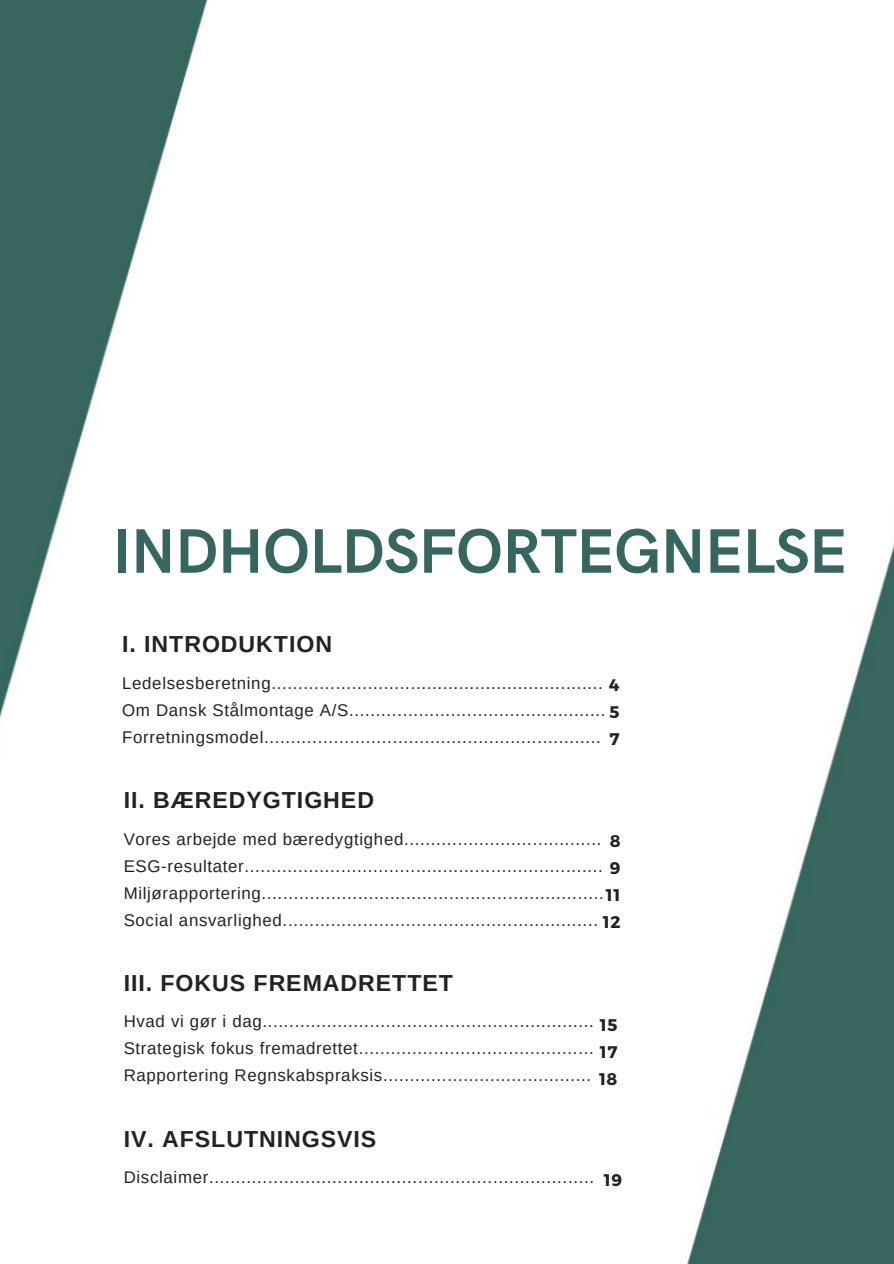
<style>
.page{position:relative;width:894px;height:1264px;background:#fff}
.page>*{position:absolute;margin:0;border:0;box-sizing:border-box;transform-origin:0 0}
.t1{font:700 63px "HK Grotesk";letter-spacing:-.01em;color:#376660}
.t2{font:700 23.1px "Arimo";letter-spacing:.04em;color:#222}
.t3{font:16.8px "Arimo";letter-spacing:.04em;color:#222}
.t4{font:700 16.8px/27px "Montserrat";letter-spacing:.04em;color:#222;text-align:justify}
</style>
<div class="page">
<img style="left:0;top:0;width:208px;height:720px">
<img style="left:687px;top:546px;width:206px;height:717px">
<h1 class="t1" style="left:112px;top:516px;width:736px">INDHOLDSFORTEGNELSE</h1>
<h2 class="t2" style="left:122px;top:631px;width:211px">I. INTRODUKTION</h2>
<p class="t3" style="left:122px;top:673px;width:482px">Ledelsesberetning..............................................................</p>
<p class="t3" style="left:122px;top:700px;width:485px">Om Dansk Stålmontage A/S................................................</p>
<p class="t3" style="left:122px;top:727px;width:480px">Forretningsmodel...............................................................</p>
<h3 class="t4" style="left:608px;top:670px;width:12px">4<br>5<br>7</h3>
<p class="t2" style="left:124px;top:787px;width:252px">II. BÆREDYGTIGHED</p>
<p class="t3" style="left:124px;top:829px;width:479px">Vores arbejde med bæredygtighed.....................................</p>
<h3 class="t3" style="left:124px;top:856px;width:480px">ESG-resultater...................................................................</h3>
<h2 class="t3" style="left:124px;top:883px;width:481px">Miljørapportering................................................................</h2>
<p class="t3" style="left:124px;top:910px;width:475px">Social ansvarlighed...........................................................</p>
<h2 class="t4" style="left:602px;top:826px;width:19px;text-align:center">8<br>9<br>11<br>12</h2>
<p class="t2" style="left:124px;top:970px;width:331px">III. FOKUS FREMADRETTET</p>
<p class="t3" style="left:124px;top:1012px;width:471px">Hvad vi gør i dag..............................................................</p>
<h3 class="t3" style="left:124px;top:1039px;width:471px">Strategisk fokus fremadrettet............................................</h3>
<h2 class="t3" style="left:124px;top:1066px;width:469px">Rapportering Regnskabspraksis.......................................</h2>
<p class="t4" style="left:599px;top:1010px;width:20px">15<br>17<br>18</p>
<p class="t2" style="left:124px;top:1125px;width:254px">IV. AFSLUTNINGSVIS</p>
<p class="t3" style="left:124px;top:1167px;width:472px">Disclaimer........................................................................</p>
<p class="t4" style="left:603px;top:1165px;width:20px">19</p>
</div>
